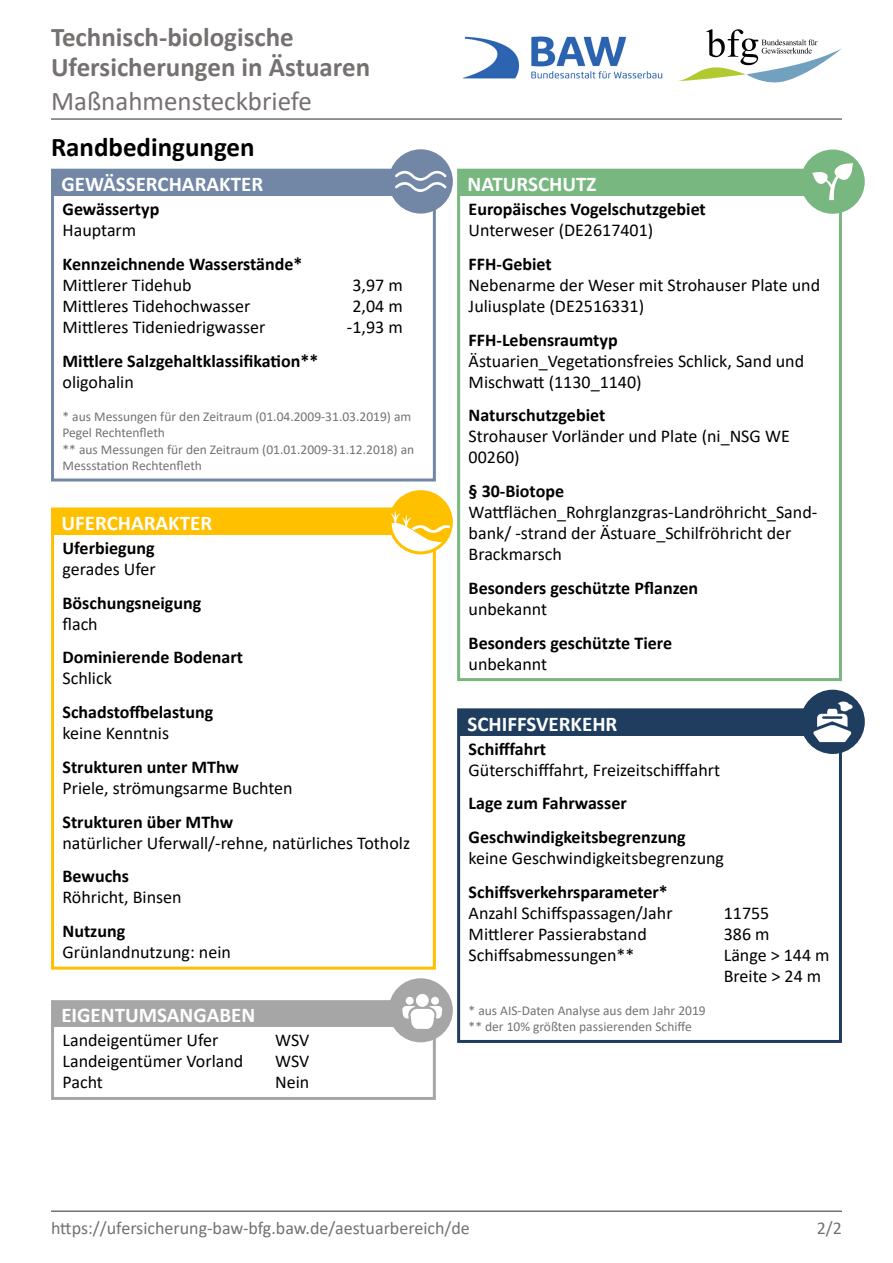
<style>
.page{position:relative;width:893px;height:1263px;background:#fff}
.page>*{position:absolute;margin:0;border:0;box-sizing:border-box;transform-origin:0 0}
.t1{font:700 27px/30px "Calibri";color:#767171}
.t2{font:27px "Calibri";color:#767171}
.t3{font:700 27px "Calibri";color:#000}
.t4{font:700 21px "Calibri";color:#fff}
.t5{font:18px/21px "Calibri";color:#000}
.t6{font:700 18px/33.8px "Calibri";color:#000}
.t7{font:18px "Calibri";color:#767171}
.t8{font:13.5px/16.5px "Calibri";color:#767171}
</style>
<div class="page">
<img style="left:463px;top:36px;width:200px;height:43px">
<svg style="left:678px;top:29px;width:164px;height:53px"></svg>
<hr style="left:51px;top:118px;width:791px;height:2px;background:#767171">
<hr style="left:51px;top:1210px;width:791px;height:2px;background:#767171">
<div style="left:51px;top:169px;width:385px;height:312px;border:3px solid #7286a6"></div>
<div style="left:51px;top:507px;width:385px;height:463px;border:3px solid #ffc000"></div>
<div style="left:51px;top:1000px;width:385px;height:100px;border:3px solid #a6a6a6"></div>
<div style="left:53px;top:1002px;width:383px;height:25px;background:#a6a6a6"></div>
<div style="left:389px;top:978px;width:64px;height:64px;background:#a6a6a6;border-radius:50%"></div>
<div style="left:416px;top:994px;width:13px;height:13px;background:#fff;border-radius:50%"></div>
<div style="left:431px;top:997px;width:8px;height:8px;background:#fff;border-radius:50%"></div>
<svg style="left:402px;top:1006px;width:41px;height:23px"></svg>
<div style="left:406px;top:997px;width:8px;height:8px;background:#fff;border-radius:50%"></div>
<div style="left:53px;top:509px;width:384px;height:26px;background:#ffc000"></div>
<div style="left:389px;top:490px;width:64px;height:64px;background:#ffc000;border-radius:50%"></div>
<svg style="left:390px;top:510px;width:61px;height:41px"></svg>
<div style="left:53px;top:170px;width:384px;height:26px;background:#7286a6"></div>
<div style="left:457px;top:169px;width:385px;height:512px;border:3px solid #78b780"></div>
<div style="left:457px;top:708px;width:385px;height:335px;border:3px solid #1f3e5f"></div>
<div style="left:459px;top:710px;width:383px;height:25px;background:#1f3e5f"></div>
<div style="left:800px;top:690px;width:65px;height:64px;background:#1f3e5f;border-radius:50%"></div>
<svg style="left:813px;top:701px;width:40px;height:41px"></svg>
<div style="left:459px;top:170px;width:383px;height:26px;background:#78b780"></div>
<div style="left:389px;top:149px;width:64px;height:64px;background:#7286a6;border-radius:50%"></div>
<svg style="left:395px;top:170px;width:52px;height:22px"></svg>
<div style="left:801px;top:149px;width:64px;height:65px;background:#78b780;border-radius:50%"></div>
<svg style="left:812px;top:163px;width:42px;height:37px"></svg>
<h1 class="t1" style="left:51px;top:22px;width:321px">Technisch-biologische<br>Ufersicherungen in Ästuaren</h1>
<h1 class="t2" style="left:51px;top:83px;width:262px">Maßnahmensteckbriefe</h1>
<h1 class="t3" style="left:51px;top:128px;width:205px">Randbedingungen</h1>
<p class="t4" style="left:61px;top:169px;width:203px">GEWÄSSERCHARAKTER</p>
<p class="t6" style="left:63px;top:192px;width:98px">Gewässertyp</p>
<p class="t5" style="left:63px;top:219px;width:75px">Hauptarm</p>
<p class="t6" style="left:63px;top:247px;width:241px">Kennzeichnende Wasserstände*</p>
<p class="t5" style="left:63px;top:274px;width:131px">Mittlerer Tidehub</p>
<p class="t5" style="left:352px;top:274px;width:52px">3,97 m</p>
<p class="t5" style="left:63px;top:295px;width:189px">Mittleres Tidehochwasser</p>
<p class="t5" style="left:352px;top:295px;width:52px">2,04 m</p>
<p class="t5" style="left:63px;top:316px;width:204px">Mittleres Tideniedrigwasser</p>
<p class="t5" style="left:347px;top:316px;width:57px">-1,93 m</p>
<p class="t6" style="left:63px;top:343px;width:257px">Mittlere Salzgehaltklassifikation**</p>
<p class="t5" style="left:63px;top:371px;width:73px">oligohalin</p>
<p class="t8" style="left:63px;top:407px;width:353px">* aus Messungen für den Zeitraum (01.04.2009-31.03.2019) am Pegel Rechtenfleth<br>** aus Messungen für den Zeitraum (01.01.2009-31.12.2018) an Messstation Rechtenfleth</p>
<p class="t4" style="left:61px;top:508px;width:152px">UFERCHARAKTER</p>
<p class="t6" style="left:63px;top:531px;width:94px">Uferbiegung</p>
<p class="t5" style="left:63px;top:558px;width:95px">gerades Ufer</p>
<p class="t6" style="left:63px;top:585px;width:140px">Böschungsneigung</p>
<p class="t5" style="left:63px;top:613px;width:37px">flach</p>
<p class="t6" style="left:63px;top:640px;width:182px">Dominierende Bodenart</p>
<p class="t5" style="left:63px;top:667px;width:51px">Schlick</p>
<p class="t6" style="left:63px;top:695px;width:152px">Schadstoffbelastung</p>
<p class="t5" style="left:63px;top:722px;width:108px">keine Kenntnis</p>
<p class="t6" style="left:63px;top:750px;width:178px">Strukturen unter MThw</p>
<p class="t5" style="left:63px;top:777px;width:232px">Priele, strömungsarme Buchten</p>
<p class="t6" style="left:63px;top:804px;width:172px">Strukturen über MThw</p>
<p class="t5" style="left:63px;top:832px;width:349px">natürlicher Uferwall/-rehne, natürliches Totholz</p>
<p class="t6" style="left:63px;top:859px;width:68px">Bewuchs</p>
<p class="t5" style="left:63px;top:886px;width:121px">Röhricht, Binsen</p>
<p class="t6" style="left:63px;top:914px;width:64px">Nutzung</p>
<p class="t5" style="left:63px;top:941px;width:170px">Grünlandnutzung: nein</p>
<p class="t4" style="left:61px;top:1000px;width:195px">EIGENTUMSANGABEN</p>
<p class="t5" style="left:63px;top:1029px;width:157px">Landeigentümer Ufer</p>
<p class="t5" style="left:275px;top:1029px;width:36px">WSV</p>
<p class="t5" style="left:63px;top:1050px;width:182px">Landeigentümer Vorland</p>
<p class="t5" style="left:275px;top:1050px;width:36px">WSV</p>
<p class="t5" style="left:63px;top:1071px;width:42px">Pacht</p>
<p class="t5" style="left:275px;top:1071px;width:36px">Nein</p>
<p class="t4" style="left:467px;top:169px;width:131px">NATURSCHUTZ</p>
<p class="t6" style="left:469px;top:192px;width:239px">Europäisches Vogelschutzgebiet</p>
<p class="t5" style="left:469px;top:219px;width:186px">Unterweser (DE2617401)</p>
<p class="t6" style="left:469px;top:247px;width:85px">FFH-Gebiet</p>
<p class="t5" style="left:469px;top:274px;width:353px">Nebenarme der Weser mit Strohauser Plate und<br>Juliusplate (DE2516331)</p>
<p class="t6" style="left:469px;top:322px;width:151px">FFH-Lebensraumtyp</p>
<p class="t5" style="left:469px;top:350px;width:337px">Ästuarien_Vegetationsfreies Schlick, Sand und<br>Mischwatt (1130_1140)</p>
<p class="t6" style="left:469px;top:398px;width:138px">Naturschutzgebiet</p>
<p class="t5" style="left:469px;top:425px;width:323px">Strohauser Vorländer und Plate (ni_NSG WE<br>00260)</p>
<p class="t6" style="left:469px;top:474px;width:97px">§ 30-Biotope</p>
<p class="t5" style="left:469px;top:501px;width:350px">Wattflächen_Rohrglanzgras-Landröhricht_Sand&shy;bank/ -strand der Ästuare_Schilfröhricht der<br>Brackmarsch</p>
<p class="t6" style="left:469px;top:571px;width:231px">Besonders geschützte Pflanzen</p>
<p class="t5" style="left:469px;top:598px;width:80px">unbekannt</p>
<p class="t6" style="left:469px;top:625px;width:205px">Besonders geschützte Tiere</p>
<p class="t5" style="left:469px;top:653px;width:80px">unbekannt</p>
<p class="t4" style="left:467px;top:709px;width:151px">SCHIFFSVERKEHR</p>
<p class="t6" style="left:469px;top:731px;width:79px">Schifffahrt</p>
<p class="t5" style="left:469px;top:759px;width:253px">Güterschifffahrt, Freizeitschifffahrt</p>
<p class="t6" style="left:469px;top:786px;width:219px">Lage zum Fahrwasser<br>Geschwindigkeitsbegrenzung</p>
<p class="t5" style="left:469px;top:847px;width:257px">keine Geschwindigkeitsbegrenzung</p>
<p class="t6" style="left:469px;top:875px;width:201px">Schiffsverkehrsparameter*</p>
<p class="t5" style="left:469px;top:902px;width:205px">Anzahl Schiffspassagen/Jahr</p>
<p class="t5" style="left:724px;top:902px;width:47px">11755</p>
<p class="t5" style="left:469px;top:923px;width:180px">Mittlerer Passierabstand</p>
<p class="t5" style="left:724px;top:923px;width:47px">386 m</p>
<p class="t5" style="left:469px;top:944px;width:167px">Schiffsabmessungen**</p>
<p class="t5" style="left:724px;top:944px;width:107px">Länge &gt; 144 m<br>Breite &gt; 24 m</p>
<p class="t8" style="left:469px;top:1002px;width:239px">* aus AIS-Daten Analyse aus dem Jahr 2019 ** der 10% größten passierenden Schiffe</p>
<p class="t7" style="left:51px;top:1215px;width:420px">https://ufersicherung-baw-bfg.baw.de/aestuarbereich/de</p>
<p class="t7" style="left:817px;top:1215px;width:27px">2/2</p>
</div>
